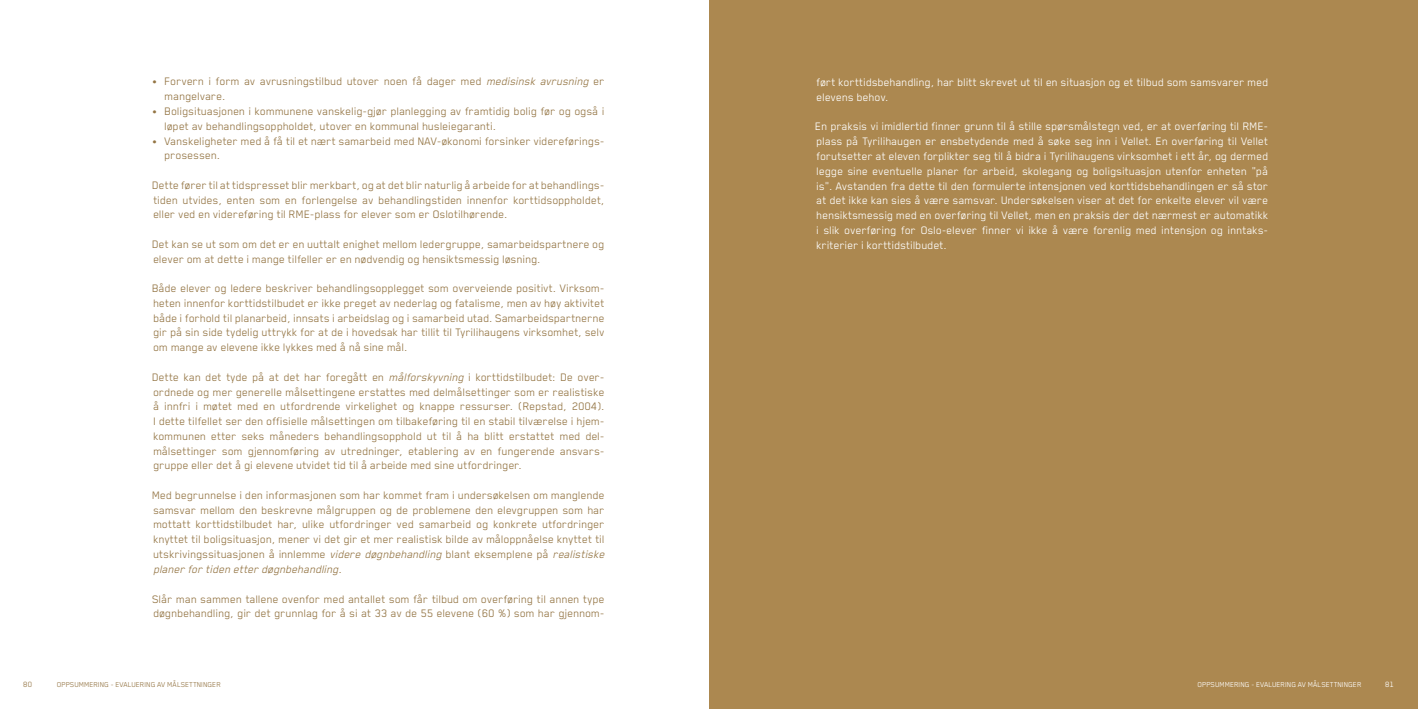
<style>
.page{position:relative;width:1418px;height:709px;background:#fff}
.page>*{position:absolute;margin:0;border:0;box-sizing:border-box;transform-origin:0 0}
.t1{font:12.5px/14.8px "Blender Pro";color:#947544}
.t2{font:12.5px/14.8px "Blender Pro";color:#fff}
.t3{font:8.75px "Blender Pro";color:#947544}
.t4{font:8.75px "Blender Pro";color:#fff}
.t5{font:8.12px "Blender Pro";color:#947544}
.t6{font:8.12px "Blender Pro";color:#fff}
.s1{font-style:italic}
</style>
<div class="page">
<div style="left:709px;top:0;width:708px;height:709px;background:#ac8850"></div>
<p class="t1" style="left:165px;top:74px;width:441px;text-indent:-12px">• Forvern i form av avrusningstilbud utover noen få dager med <span class="s1">medisinsk avrusning</span> er mangelvare.</p>
<p class="t1" style="left:165px;top:103px;width:441px;text-indent:-12px">• Boligsituasjonen i kommunene vanskelig-gjør planlegging av framtidig bolig før og også i løpet av behandlingsoppholdet, utover en kommunal husleiegaranti.</p>
<p class="t1" style="left:165px;top:133px;width:441px;text-indent:-13px">• Vanskeligheter med å få til et nært samarbeid med NAV-økonomi forsinker videreførings&shy;prosessen.</p>
<p class="t1" style="left:152px;top:177px;width:454px;text-align:justify">Dette fører til at tidspresset blir merkbart, og at det blir naturlig å arbeide for at behandlings&shy;tiden utvides, enten som en forlengelse av behandlingstiden innenfor korttidsoppholdet, eller ved en videreføring til RME-plass for elever som er Oslotilhørende.</p>
<p class="t1" style="left:152px;top:236px;width:454px">Det kan se ut som om det er en uuttalt enighet mellom ledergruppe, samarbeidspartnere og elever om at dette i mange tilfeller er en nødvendig og hensiktsmessig løsning.</p>
<p class="t1" style="left:152px;top:280px;width:454px;text-align:justify">Både elever og ledere beskriver behandlingsopplegget som overveiende positivt. Virksom&shy;heten innenfor korttidstilbudet er ikke preget av nederlag og fatalisme, men av høy aktivitet både i forhold til planarbeid, innsats i arbeidslag og i samarbeid utad. Samarbeidspartnerne gir på sin side tydelig uttrykk for at de i hovedsak har tillit til Tyrilihaugens virksomhet, selv om mange av elevene ikke lykkes med å nå sine mål.</p>
<p class="t1" style="left:152px;top:369px;width:454px;text-align:justify">Dette kan det tyde på at det har foregått en <span class="s1">målforskyvning</span> i korttidstilbudet: De over&shy;ordnede og mer generelle målsettingene erstattes med delmålsettinger som er realistiske å innfri i møtet med en utfordrende virkelighet og knappe ressurser. (Repstad, 2004).<br>I dette tilfellet ser den offisielle målsettingen om tilbakeføring til en stabil tilværelse i hjem&shy;kommunen etter seks måneders behandlingsopphold ut til å ha blitt erstattet med del&shy;målsettinger som gjennomføring av utredninger, etablering av en fungerende ansvars&shy;gruppe eller det å gi elevene utvidet tid til å arbeide med sine utfordringer.</p>
<p class="t1" style="left:152px;top:487px;width:457px">Med begrunnelse i den informasjonen som har kommet fram i undersøkelsen om manglende samsvar mellom den beskrevne målgruppen og de problemene den elevgruppen som har mottatt korttidstilbudet har, ulike utfordringer ved samarbeid og konkrete utfordringer knyttet til boligsituasjon, mener vi det gir et mer realistisk bilde av måloppnåelse knyttet til utskrivingssituasjonen å innlemme <span class="s1">videre døgnbehandling</span> blant eksemplene på <span class="s1">realistiske planer for tiden etter døgnbehandling.</span></p>
<p class="t1" style="left:152px;top:591px;width:454px">Slår man sammen tallene ovenfor med antallet som får tilbud om overføring til annen type døgnbehandling, gir det grunnlag for å si at 33 av de 55 elevene (60 %) som har gjennom-</p>
<p class="t3" style="left:24px;top:679px;width:10px">80</p>
<p class="t5" style="left:57px;top:679px;width:6px">oppsummering</p>
<p class="t5" style="left:111px;top:679px;width:10px">- evaluering</p>
<p class="t5" style="left:158px;top:679px;width:16px">av målsettninger</p>
<p class="t2" style="left:816px;top:74px;width:453px">ført korttidsbehandling, har blitt skrevet ut til en situasjon og et tilbud som samsvarer med elevens behov.</p>
<p class="t2" style="left:815px;top:119px;width:454px;text-align:justify">En praksis vi imidlertid finner grunn til å stille spørsmålstegn ved, er at overføring til RME&shy;plass på Tyrilihaugen er ensbetydende med å søke seg inn i Vellet. En overføring til Vellet forutsetter at eleven forplikter seg til å bidra i Tyrilihaugens virksomhet i ett år, og dermed legge sine eventuelle planer for arbeid, skolegang og boligsituasjon utenfor enheten “på is”. Avstanden fra dette til den formulerte intensjonen ved korttidsbehandlingen er så stor at det ikke kan sies å være samsvar. Undersøkelsen viser at det for enkelte elever vil være hensiktsmessig med en overføring til Vellet, men en praksis der det nærmest er automatikk i slik overføring for Oslo-elever finner vi ikke å være forenlig med intensjon og inntaks&shy;kriterier i korttidstilbudet.</p>
<p class="t6" style="left:1197px;top:679px;width:6px">oppsummering</p>
<p class="t6" style="left:1251px;top:679px;width:10px">- evaluering</p>
<p class="t6" style="left:1298px;top:679px;width:16px">av målsettninger</p>
<p class="t4" style="left:1385px;top:679px;width:10px">81</p>
</div>
